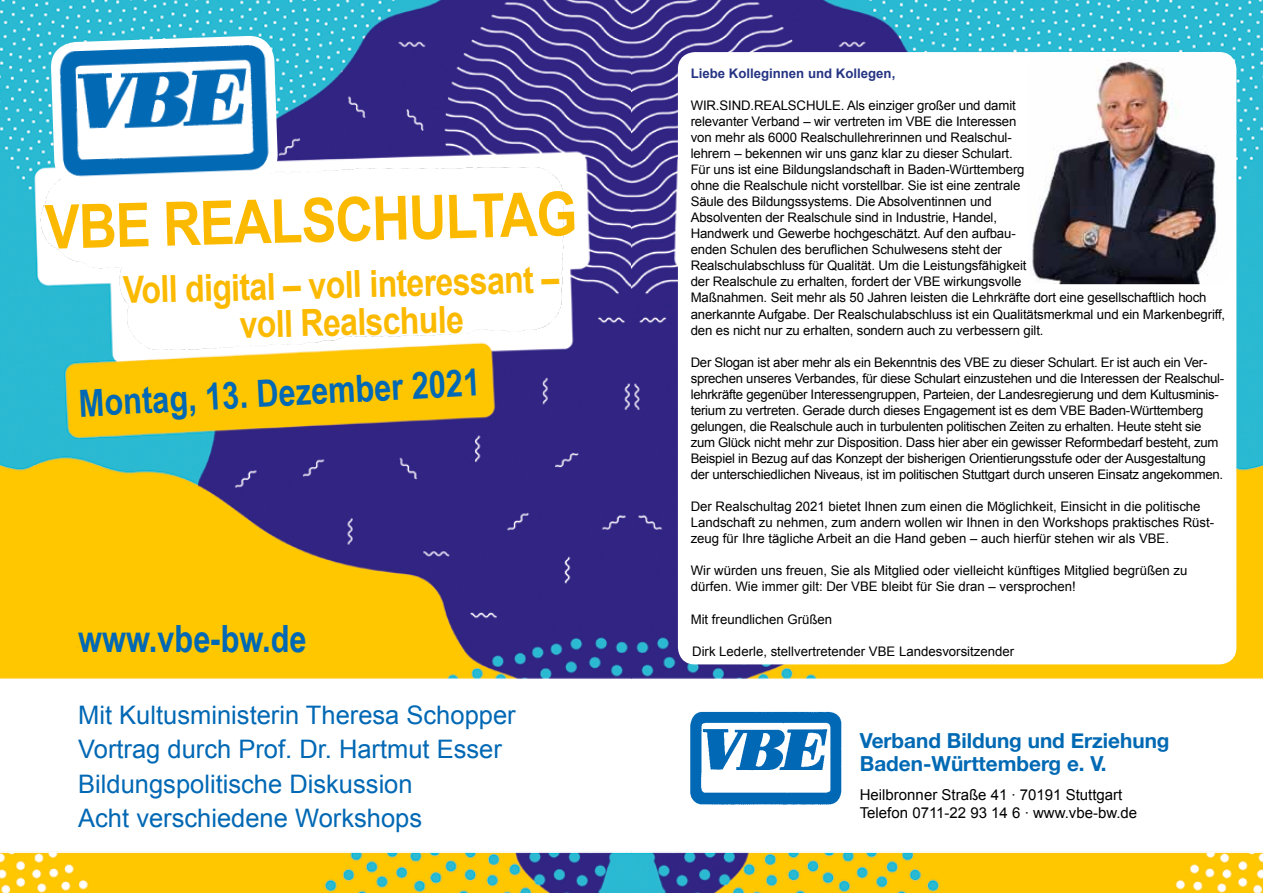
<style>
.page{position:relative;width:1263px;height:893px;background:#fff}
.page>*{position:absolute;margin:0;border:0;box-sizing:border-box;transform-origin:0 0}
.t1{font:700 61.05px "Arial";color:#fbba00;scale:.86 1}
.t2{font:700 37.5px "Arial Narrow";color:#0068b4}
.t3{font:700 37.35px/37.3px "Arial";color:#fbba00;text-align:center;scale:.86 1}
.t4{font:25.5px/34.5px "Arial";color:#0068b4}
.t5{font:700 20.7px/22.4px "Helvetica Neue";color:#0069b4}
.t6{font:15px/18px "Arial";color:#000}
.t7{font:13.2px/16px "Arial";letter-spacing:-.01em;color:#000}
.t8{font:700 13.2px "Arial";color:#253483}
</style>
<div class="page">
<img style="left:0;top:0;width:1263px;height:893px">
<svg style="left:50px;top:35px;width:228px;height:152px"></svg>
<img style="left:56px;top:41px;width:219px;height:140px">
<img style="left:687px;top:710px;width:158px;height:97px">
<div style="left:678px;top:52px;width:558px;height:612px;background:#fff;border-radius:17px"></div>
<img style="left:1029px;top:52px;width:202px;height:232px">
<div style="left:860px;top:728px;width:394px;height:97px;background:#fff"></div>
<h1 class="t1" style="left:44px;top:189px;width:620px;rotate:-2deg">VBE REALSCHULTAG</h1>
<h3 class="t3" style="left:123px;top:271px;width:509px;rotate:-1deg">Voll digital – voll interessant – voll Realschule</h3>
<h2 class="t2" style="left:77px;top:375px;width:403px;rotate:-3deg">Montag, 13. Dezember 2021</h2>
<h2 class="t2" style="left:78px;top:610px;width:230px">www.vbe-bw.de</h2>
<h3 class="t4" style="left:78px;top:698px;width:439px">Mit Kultusministerin Theresa Schopper Vortrag durch Prof. Dr. Hartmut Esser Bildungspolitische Diskussion<br>Acht verschiedene Workshops</h3>
<p class="t8" style="left:691px;top:64px;width:206px">Liebe Kolleginnen und Kollegen,</p>
<p class="t7" style="left:691px;top:97px;width:536px">WIR.SIND.REALSCHULE. Als einziger großer und damit<br>relevanter Verband – wir vertreten im VBE die Interessen<br>von mehr als 6000 Realschullehrerinnen und Realschul-<br>lehrern – bekennen wir uns ganz klar zu dieser Schulart.<br>Für uns ist eine Bildungslandschaft in Baden-Württemberg<br>ohne die Realschule nicht vorstellbar. Sie ist eine zentrale<br>Säule des Bildungssystems. Die Absolventinnen und<br>Absolventen der Realschule sind in Industrie, Handel,<br>Handwerk und Gewerbe hochgeschätzt. Auf den aufbau-<br>enden Schulen des beruflichen Schulwesens steht der<br>Realschulabschluss für Qualität. Um die Leistungsfähigkeit<br>der Realschule zu erhalten, fordert der VBE wirkungsvolle<br>Maßnahmen. Seit mehr als 50 Jahren leisten die Lehrkräfte dort eine gesellschaftlich hoch anerkannte Aufgabe. Der Realschulabschluss ist ein Qualitätsmerkmal und ein Markenbegriff, den es nicht nur zu erhalten, sondern auch zu verbessern gilt.</p>
<p class="t7" style="left:691px;top:354px;width:535px">Der Slogan ist aber mehr als ein Bekenntnis des VBE zu dieser Schulart. Er ist auch ein Ver&shy;sprechen unseres Verbandes, für diese Schulart einzustehen und die Interessen der Realschul&shy;lehrkräfte gegenüber Interessengruppen, Parteien, der Landesregierung und dem Kultusminis&shy;terium zu vertreten. Gerade durch dieses Engagement ist es dem VBE Baden-Württemberg gelungen, die Realschule auch in turbulenten politischen Zeiten zu erhalten. Heute steht sie zum Glück nicht mehr zur Disposition. Dass hier aber ein gewisser Reformbedarf besteht, zum Beispiel in Bezug auf das Konzept der bisherigen Orientierungsstufe oder der Ausgestaltung der unterschiedlichen Niveaus, ist im politischen Stuttgart durch unseren Einsatz angekommen.</p>
<p class="t7" style="left:691px;top:499px;width:525px">Der Realschultag 2021 bietet Ihnen zum einen die Möglichkeit, Einsicht in die politische<br>Landschaft zu nehmen, zum andern wollen wir Ihnen in den Workshops praktisches Rüst&shy;zeug für Ihre tägliche Arbeit an die Hand geben – auch hierfür stehen wir als VBE.</p>
<p class="t7" style="left:691px;top:563px;width:498px">Wir würden uns freuen, Sie als Mitglied oder vielleicht künftiges Mitglied begrüßen zu dürfen. Wie immer gilt: Der VBE bleibt für Sie dran – versprochen!</p>
<p class="t7" style="left:691px;top:611px;width:143px">Mit freundlichen Grüßen</p>
<p class="t7" style="left:692px;top:643px;width:324px">Dirk Lederle, stellvertretender VBE Landesvorsitzender</p>
<h3 class="t5" style="left:860px;top:730px;width:311px">Verband Bildung und Erziehung<br>Baden-Württemberg e. V.</h3>
<p class="t6" style="left:860px;top:786px;width:279px">Heilbronner Straße 41 · 70191 Stuttgart<br>Telefon 0711-22 93 14 6 · www.vbe-bw.de</p>
</div>
